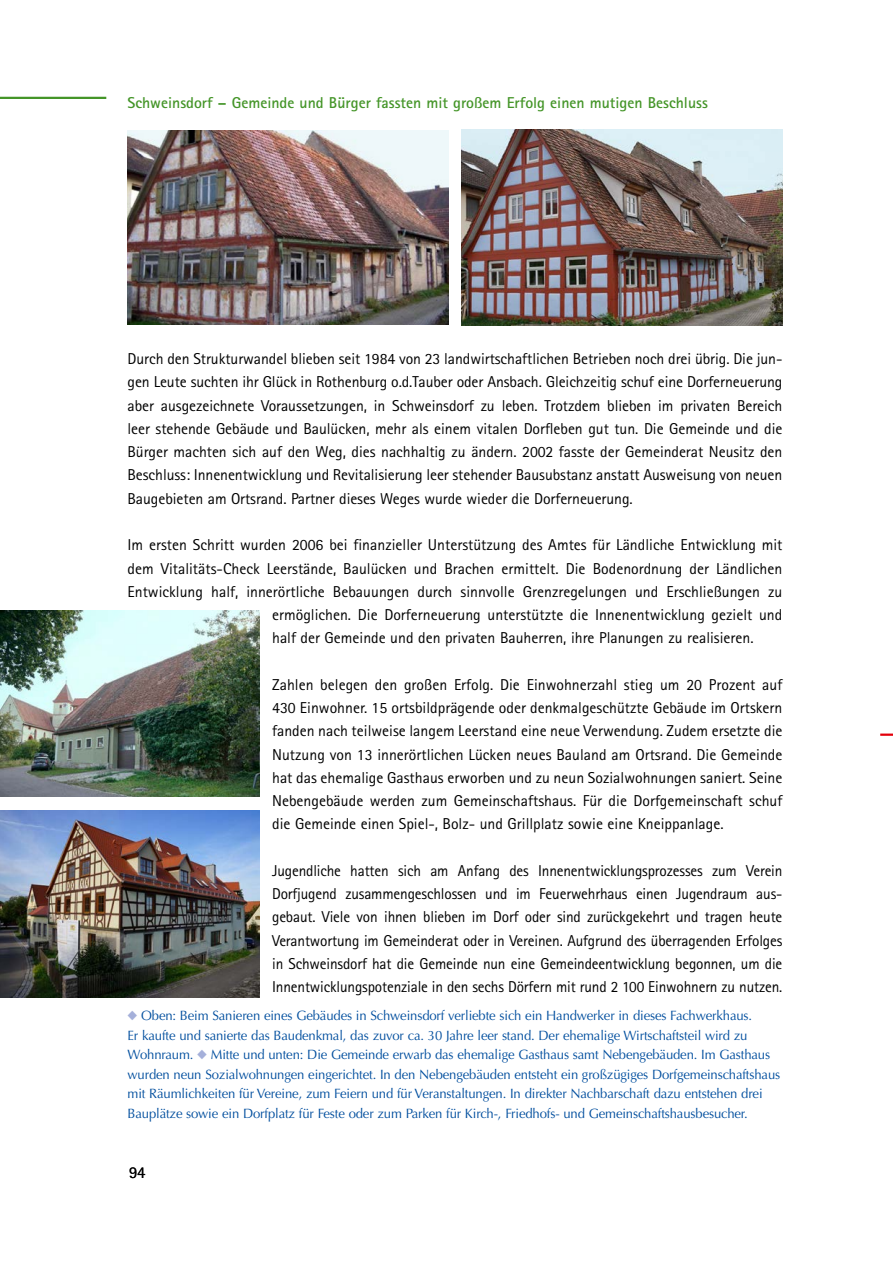
<style>
.page{position:relative;width:893px;height:1263px;background:#fff}
.page>*{position:absolute;margin:0;border:0;box-sizing:border-box;transform-origin:0 0}
.t1{font:16.5px "Rotis Sans Serif Pro";color:#000}
.t2{font:15.75px/23.2px "Rotis Sans Serif Pro";color:#000;text-align:justify}
.t3{font:700 15.75px "Rotis Sans Serif Pro";color:#449528}
.t4{font:13.5px/19.5px "Optima LT Std";letter-spacing:-.01em;color:#004e9e}
</style>
<div class="page">
<img style="left:128px;top:130px;width:320px;height:195px">
<img style="left:461px;top:130px;width:321px;height:195px">
<hr style="left:0;top:97px;width:106px;height:2px;background:#449528">
<img style="left:0;top:810px;width:259px;height:187px">
<img style="left:0;top:610px;width:259px;height:187px">
<svg style="left:880px;top:733px;width:13px;height:3px"></svg>
<p class="t3" style="left:128px;top:93px;width:582px">Schweinsdorf – Gemeinde und Bürger fassten mit großem Erfolg einen mutigen Beschluss</p>
<p class="t2" style="left:128px;top:347px;width:656px">Durch den Strukturwandel blieben seit 1984 von 23 landwirtschaftlichen Betrieben noch drei übrig. Die jun&shy;gen Leute suchten ihr Glück in Rothenburg o.d.Tauber oder Ansbach. Gleichzeitig schuf eine Dorferneuerung aber ausgezeichnete Voraussetzungen, in Schweinsdorf zu leben. Trotzdem blieben im privaten Bereich leer stehende Gebäude und Baulücken, mehr als einem vitalen Dorfleben gut tun. Die Gemeinde und die Bürger machten sich auf den Weg, dies nachhaltig zu ändern. 2002 fasste der Gemeinderat Neusitz den Beschluss: Innenentwicklung und Revitalisierung leer stehender Bausubstanz anstatt Ausweisung von neuen Baugebieten am Ortsrand. Partner dieses Weges wurde wieder die Dorferneuerung.</p>
<p class="t2" style="left:128px;top:533px;width:656px">Im ersten Schritt wurden 2006 bei finanzieller Unterstützung des Amtes für Ländliche Entwicklung mit</p>
<p class="t2" style="left:128px;top:557px;width:656px">dem Vitalitäts-Check Leerstände, Baulücken und Brachen ermittelt. Die Bodenordnung der Ländlichen</p>
<p class="t2" style="left:128px;top:580px;width:656px">Entwicklung half, innerörtliche Bebauungen durch sinnvolle Grenzregelungen und Erschließungen zu</p>
<p class="t2" style="left:272px;top:603px;width:512px">ermöglichen. Die Dorferneuerung unterstützte die Innenentwicklung gezielt und</p>
<p class="t2" style="left:272px;top:626px;width:483px">half der Gemeinde und den privaten Bauherren, ihre Planungen zu realisieren.</p>
<p class="t2" style="left:272px;top:673px;width:512px">Zahlen belegen den großen Erfolg. Die Einwohnerzahl stieg um 20 Prozent auf 430 Einwohner. 15 ortsbildprägende oder denkmalgeschützte Gebäude im Ortskern fanden nach teilweise langem Leerstand eine neue Verwendung. Zudem ersetzte die Nutzung von 13 innerörtlichen Lücken neues Bauland am Ortsrand. Die Gemeinde hat das ehemalige Gasthaus erworben und zu neun Sozialwohnungen saniert. Seine Nebengebäude werden zum Gemeinschaftshaus. Für die Dorfgemeinschaft schuf die Gemeinde einen Spiel-, Bolz- und Grillplatz sowie eine Kneippanlage.</p>
<p class="t2" style="left:272px;top:859px;width:512px">Jugendliche hatten sich am Anfang des Innenentwicklungsprozesses zum Verein Dorfjugend zusammengeschlossen und im Feuerwehrhaus einen Jugendraum aus&shy;gebaut. Viele von ihnen blieben im Dorf oder sind zurückgekehrt und tragen heute Verantwortung im Gemeinderat oder in Vereinen. Aufgrund des überragenden Erfolges in Schweinsdorf hat die Gemeinde nun eine Gemeindeentwicklung begonnen, um die Innentwicklungspotenziale in den sechs Dörfern mit rund 2 100 Einwohnern zu nutzen.</p>
<p class="t4" style="left:128px;top:1006px;width:626px;text-indent:14px">Oben: Beim Sanieren eines Gebäudes in Schweinsdorf verliebte sich ein Handwerker in dieses Fachwerkhaus.<br>Er kaufte und sanierte das Baudenkmal, das zuvor ca. 30 Jahre leer stand. Der ehemalige Wirtschaftsteil wird zu<br>Wohnraum.</p>
<p class="t4" style="left:128px;top:1045px;width:654px;text-indent:83px">Mitte und unten: Die Gemeinde erwarb das ehemalige Gasthaus samt Nebengebäuden. Im Gasthaus wurden neun Sozialwohnungen eingerichtet. In den Nebengebäuden entsteht ein großzügiges Dorfgemeinschaftshaus mit Räumlichkeiten für Vereine, zum Feiern und für Veranstaltungen. In direkter Nachbarschaft dazu entstehen drei Bauplätze sowie ein Dorfplatz für Feste oder zum Parken für Kirch-, Friedhofs- und Gemeinschaftshausbesucher.</p>
<p class="t1" style="left:129px;top:1163px;width:18px">94</p>
</div>
